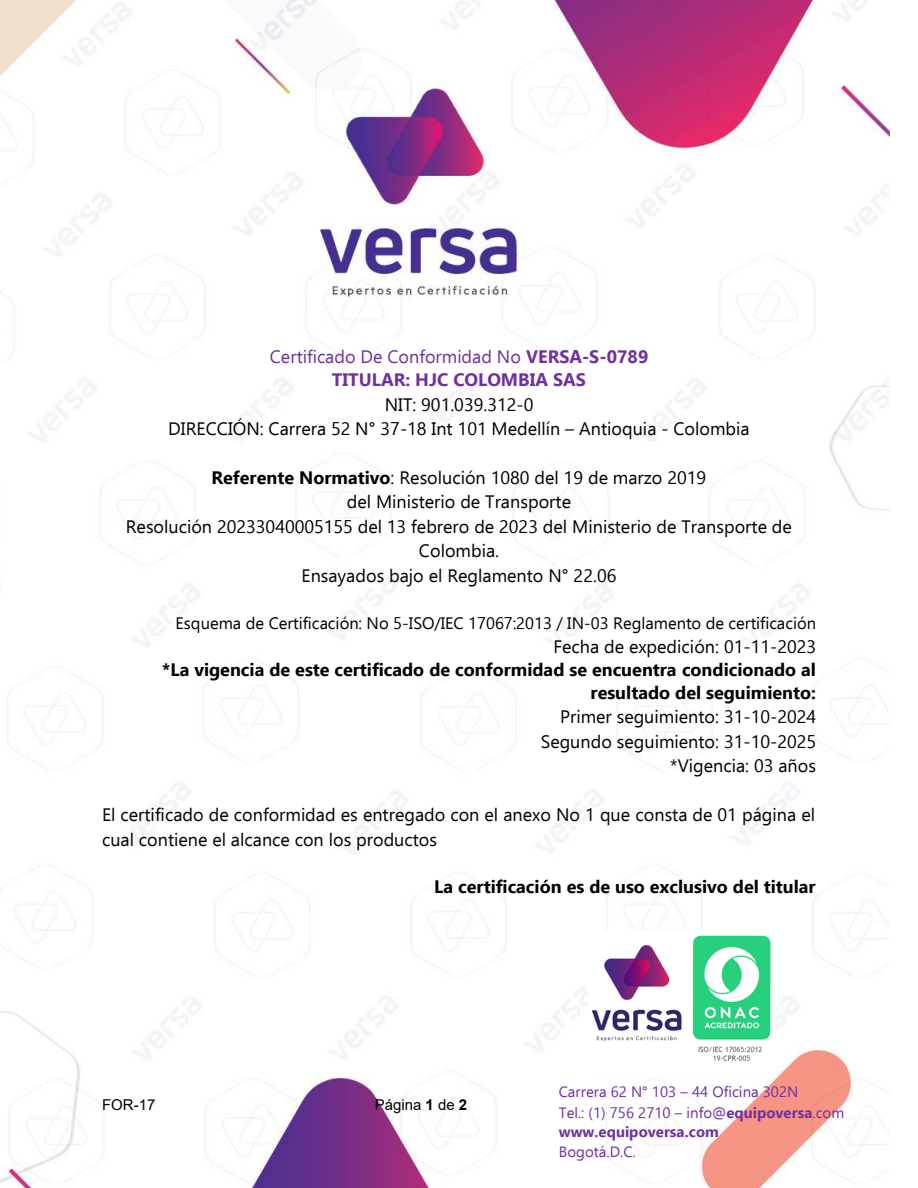
<style>
.page{position:relative;width:918px;height:1188px;background:#fff}
.page>*{position:absolute;margin:0;border:0;box-sizing:border-box;transform-origin:0 0}
.t1{font:18px/24.5px "Ebrima";color:#000;text-align:center}
.t2{font:700 18px/23.1px "Ebrima";color:#000;text-align:right}
.t3{font:700 18px/23.2px "Ebrima";color:#7030a0;text-align:center}
.t4{font:16.5px "Ebrima";color:#000}
.t5{font:15px/19.8px "Ebrima";color:#7030a0}
.t6{font:15px "Arial";color:#000}
.s1{font-weight:400}
.s2{font-weight:700}
</style>
<div class="page">
<img style="left:0;top:0;width:890px;height:1188px">
<img style="left:589px;top:931px;width:187px;height:142px">
<p class="t3" style="left:270px;top:344px;width:380px"><span class="s1">Certificado De Conformidad No</span> VERSA-S-0789<br>TITULAR: HJC COLOMBIA SAS</p>
<p class="t1" style="left:168px;top:391px;width:583px">NIT: 901.039.312-0<br>DIRECCIÓN: Carrera 52 N° 37-18 Int 101 Medellín – Antioquia - Colombia</p>
<p class="t1" style="left:126px;top:465px;width:668px"><span class="s2">Referente Normativo</span>: Resolución 1080 del 19 de marzo 2019<br>del Ministerio de Transporte<br>Resolución 20233040005155 del 13 febrero de 2023 del Ministerio de Transporte de Colombia.<br>Ensayados bajo el Reglamento N° 22.06</p>
<p class="t4" style="left:176px;top:611px;width:642px">Esquema de Certificación: No 5-ISO/IEC 17067:2013 / IN-03 Reglamento de certificación</p>
<p class="t1" style="left:553px;top:634px;width:264px">Fecha de expedición: 01-11-2023</p>
<p class="t2" style="left:162px;top:657px;width:655px">*La vigencia de este certificado de conformidad se encuentra condicionado al resultado del seguimiento:</p>
<p class="t1" style="left:541px;top:704px;width:277px;text-align:right">Primer seguimiento: 31-10-2024<br>Segundo seguimiento: 31-10-2025 *Vigencia: 03 años</p>
<p class="t1" style="left:102px;top:802px;width:714px;text-align:left">El certificado de conformidad es entregado con el anexo No 1 que consta de 01 página el cual contiene el alcance con los productos</p>
<p class="t2" style="left:434px;top:874px;width:383px">La certificación es de uso exclusivo del titular</p>
<p class="t6" style="left:102px;top:1094px;width:55px">FOR-17</p>
<p class="t6" style="left:375px;top:1094px;width:94px">Página <span class="s2">1</span> de <span class="s2">2</span></p>
<p class="t5" style="left:559px;top:1082px;width:287px">Carrera 62 N° 103 – 44 Oficina 302N<br>Tel.: (1) 756 2710 – info@<span class="s2">equipoversa</span>.com <span class="s2">www.equipoversa.com</span></p>
<p class="t5" style="left:559px;top:1141px;width:78px">Bogotá.D.C.</p>
</div>
